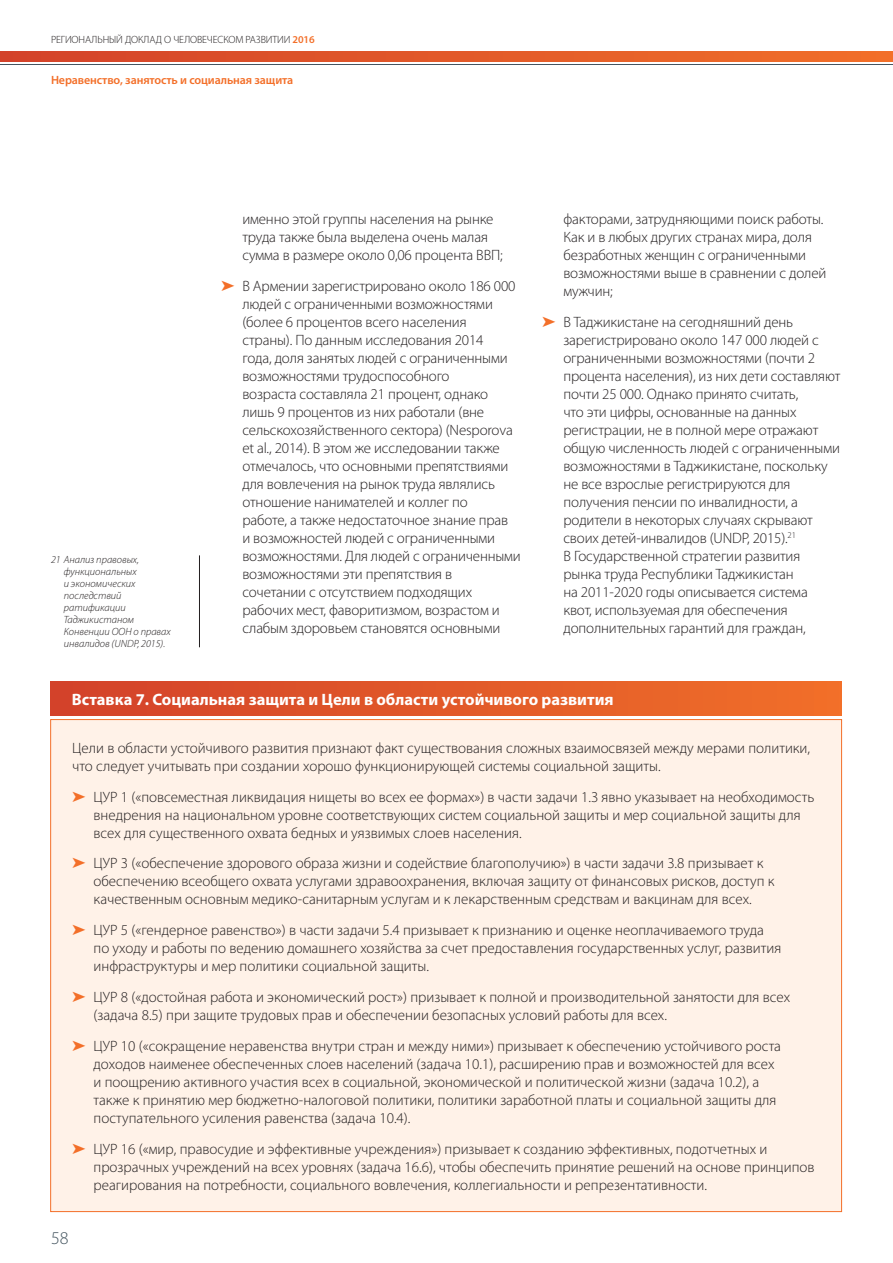
<style>
.page{position:relative;width:893px;height:1263px;background:#fff}
.page>*{position:absolute;margin:0;border:0;box-sizing:border-box;transform-origin:0 0}
.t1{font:300 18px "Myriad Pro";color:#455560}
.t2{font:700 16.5px "Myriad Pro";color:#fff}
.t3{font:300 15px/18px "Myriad Pro";letter-spacing:-.005em;color:#231f20}
.t4{font:600 12px "Myriad Pro";letter-spacing:-.01em;color:#f36f29}
.t5{font:italic 300 10.5px/12px "Myriad Pro";color:#231f20}
.t6{font:300 10.5px "Myriad Pro";letter-spacing:-.01em;color:#231f20}
.s1{font-weight:600;color:#f36f29}
.s2{color:#f36f29}
</style>
<div class="page">
<svg style="left:0;top:51px;width:893px;height:11px;background:#e15829"></svg>
<hr style="left:0;top:64px;width:893px;height:1px;background:#455560">
<div style="left:51px;top:719px;width:791px;height:492px;background:#fff2e8"></div>
<div style="left:51px;top:681px;width:791px;height:34px;background:linear-gradient(to right,#d2422a,#f16f29)"></div>
<hr style="left:199px;top:555px;width:1px;height:92px;background:#231f20">
<p class="t6" style="left:51px;top:35px;width:265px">РЕГИОНАЛЬНЫЙ ДОКЛАД О ЧЕЛОВЕЧЕСКОМ РАЗВИТИИ <span class="s1">2016</span></p>
<p class="t4" style="left:51px;top:75px;width:244px">Неравенство, занятость и социальная защита</p>
<p class="t5" style="left:64px;top:555px;width:109px;text-indent:-13px">21 Анализ правовых, функциональных<br>и экономических последствий ратификации<br>Таджикистаном<br>Конвенции ООН о правах инвалидов (UNDP, 2015).</p>
<p class="t3" style="left:242px;top:211px;width:262px">именно этой группы населения на рынке труда также была выделена очень малая сумма в размере около 0,06 процента ВВП;</p>
<p class="t3" style="left:242px;top:278px;width:280px;text-indent:-21px"><span class="s2">➤</span> В Армении зарегистрировано около 186 000 людей с ограниченными возможностями (более 6 процентов всего населения<br>страны). По данным исследования 2014<br>года, доля занятых людей с ограниченными возможностями трудоспособного<br>возраста составляла 21 процент, однако лишь 9 процентов из них работали (вне сельскохозяйственного сектора) (Nesporova et al., 2014). В этом же исследовании также отмечалось, что основными препятствиями для вовлечения на рынок труда являлись отношение нанимателей и коллег по<br>работе, а также недостаточное знание прав<br>и возможностей людей с ограниченными возможностями. Для людей с ограниченными возможностями эти препятствия в<br>сочетании с отсутствием подходящих рабочих мест, фаворитизмом, возрастом и слабым здоровьем становятся основными</p>
<p class="t3" style="left:563px;top:211px;width:264px">факторами, затрудняющими поиск работы.<br>Как и в любых других странах мира, доля безработных женщин с ограниченными возможностями выше в сравнении с долей мужчин;</p>
<p class="t3" style="left:563px;top:314px;width:279px;text-indent:-21px"><span class="s2">➤</span> В Таджикистане на сегодняшний день зарегистрировано около 147 000 людей с ограниченными возможностями (почти 2 процента населения), из них дети составляют почти 25 000. Однако принято считать,<br>что эти цифры, основанные на данных регистрации, не в полной мере отражают общую численность людей с ограниченными возможностями в Таджикистане, поскольку не все взрослые регистрируются для получения пенсии по инвалидности, а родители в некоторых случаях скрывают своих детей-инвалидов (UNDP, 2015).<sup>21<br></sup>В Государственной стратегии развития рынка труда Республики Таджикистан<br>на 2011-2020 годы описывается система<br>квот, используемая для обеспечения дополнительных гарантий для граждан,</p>
<p class="t2" style="left:72px;top:693px;width:543px">Вставка 7. Социальная защита и Цели в области устойчивого развития</p>
<p class="t3" style="left:72px;top:740px;width:739px">Цели в области устойчивого развития признают факт существования сложных взаимосвязей между мерами политики, что следует учитывать при создании хорошо функционирующей системы социальной защиты.</p>
<p class="t3" style="left:94px;top:789px;width:722px;text-indent:-21px"><span class="s2">➤</span> ЦУР 1 («повсеместная ликвидация нищеты во всех ее формах») в части задачи 1.3 явно указывает на необходимость внедрения на национальном уровне соответствующих систем социальной защиты и мер социальной защиты для всех для существенного охвата бедных и уязвимых слоев населения.</p>
<p class="t3" style="left:94px;top:856px;width:682px;text-indent:-21px"><span class="s2">➤</span> ЦУР 3 («обеспечение здорового образа жизни и содействие благополучию») в части задачи 3.8 призывает к обеспечению всеобщего охвата услугами здравоохранения, включая защиту от финансовых рисков, доступ к качественным основным медико-санитарным услугам и к лекарственным средствам и вакцинам для всех.</p>
<p class="t3" style="left:94px;top:923px;width:689px;text-indent:-21px"><span class="s2">➤</span> ЦУР 5 («гендерное равенство») в части задачи 5.4 призывает к признанию и оценке неоплачиваемого труда по уходу и работы по ведению домашнего хозяйства за счет предоставления государственных услуг, развития инфраструктуры и мер политики социальной защиты.</p>
<p class="t3" style="left:94px;top:989px;width:698px;text-indent:-21px"><span class="s2">➤</span> ЦУР 8 («достойная работа и экономический рост») призывает к полной и производительной занятости для всех (задача 8.5) при защите трудовых прав и обеспечении безопасных условий работы для всех.</p>
<p class="t3" style="left:94px;top:1038px;width:689px;text-indent:-21px"><span class="s2">➤</span> ЦУР 10 («сокращение неравенства внутри стран и между ними») призывает к обеспечению устойчивого роста доходов наименее обеспеченных слоев населений (задача 10.1), расширению прав и возможностей для всех и поощрению активного участия всех в социальной, экономической и политической жизни (задача 10.2), а также к принятию мер бюджетно-налоговой политики, политики заработной платы и социальной защиты для поступательного усиления равенства (задача 10.4).</p>
<p class="t3" style="left:94px;top:1141px;width:722px;text-indent:-21px"><span class="s2">➤</span> ЦУР 16 («мир, правосудие и эффективные учреждения») призывает к созданию эффективных, подотчетных и прозрачных учреждений на всех уровнях (задача 16.6), чтобы обеспечить принятие решений на основе принципов реагирования на потребности, социального вовлечения, коллегиальности и репрезентативности.</p>
<p class="t1" style="left:51px;top:1231px;width:19px">58</p>
</div>
